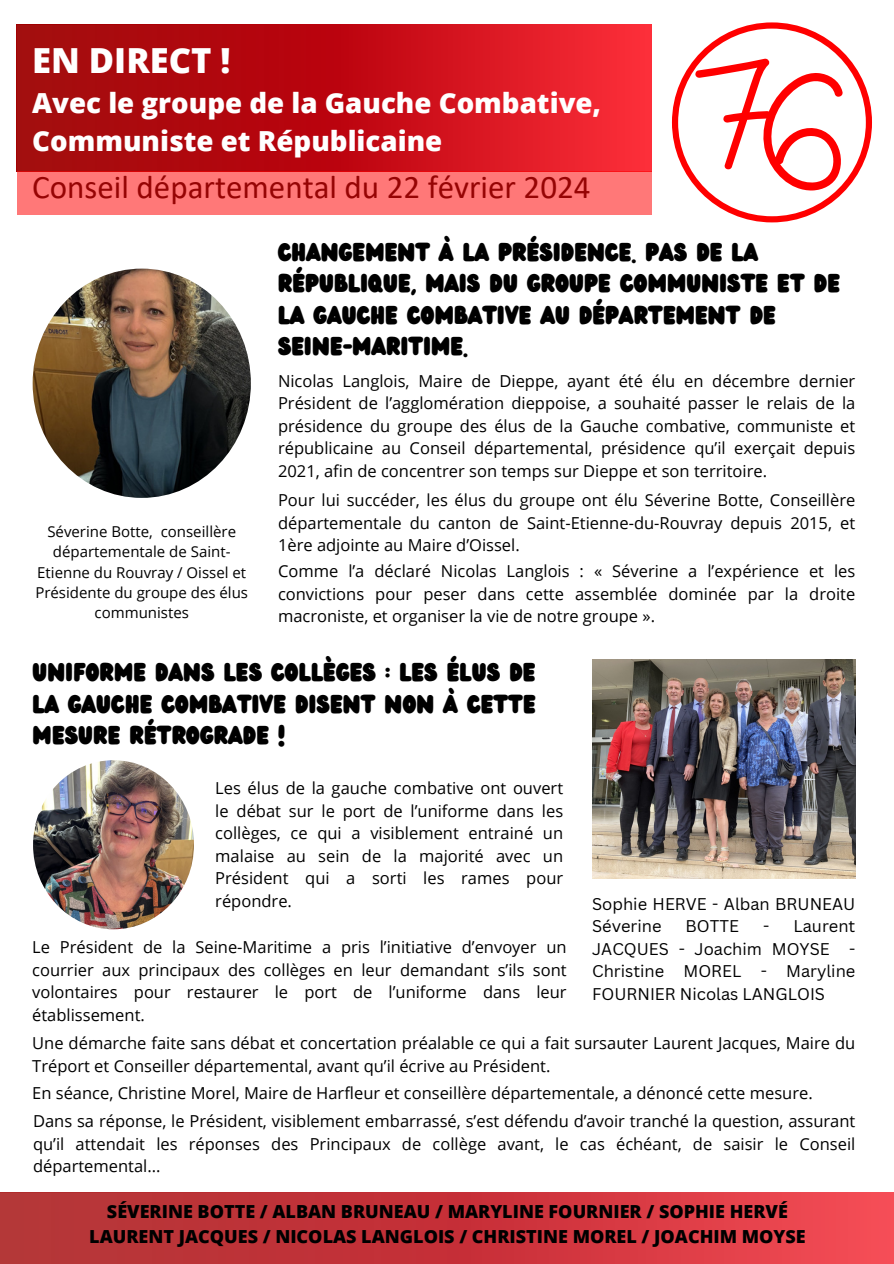
<style>
.page{position:relative;width:894px;height:1264px;background:#fff}
.page>*{position:absolute;margin:0;border:0;box-sizing:border-box;transform-origin:0 0}
.t1{font:800 34.5px "Open Sans";color:#fff}
.t2{font:33px "Calibri";color:#960404}
.t3{font:800 27.6px/38px "Open Sans";color:#fff}
.t4{font:22.5px/31.5px "Wedges";color:#000;text-align:justify}
.t5{font:800 18px/24.8px "Open Sans";color:#000;text-align:center}
.t6{font:16.5px/22.5px "Open Sans";color:#000;text-align:justify}
.t7{font:16.5px/22.5px "Canva Sans";color:#000}
.t8{font:15px/20.2px "Open Sans";color:#000;text-align:center}
</style>
<div class="page">
<div style="left:17px;top:24px;width:634px;height:147px;background:linear-gradient(to right,#970003,#f3212f)"></div>
<img style="left:592px;top:660px;width:263px;height:218px">
<div style="left:0;top:1192px;width:893px;height:71px;background:linear-gradient(to right,#ac2e30,#ee434e)"></div>
<div style="left:17px;top:171px;width:634px;height:44px;background:#ff7878"></div>
<svg style="left:671px;top:22px;width:200px;height:200px"></svg>
<img style="left:33px;top:268px;width:218px;height:230px;border-radius:50%">
<img style="left:33px;top:760px;width:161px;height:169px;border-radius:50%">
<p class="t1" style="left:32px;top:36px;width:200px">EN DIRECT !</p>
<p class="t3" style="left:32px;top:83px;width:570px">Avec le groupe de la Gauche Combative,<br>Communiste et Républicaine</p>
<p class="t2" style="left:32px;top:174px;width:559px">Conseil départemental du 22 février 2024</p>
<h5 class="t8" style="left:35px;top:521px;width:214px">Séverine Botte, conseillère départementale de Saint-<br>Etienne du Rouvray / Oissel et<br>Présidente du groupe des élus communistes</h5>
<p class="t4" style="left:278px;top:237px;width:563px;text-align:left">CHANGEMENT À LA PRÉSIDENCE. PAS DE LA RÉPUBLIQUE, MAIS DU GROUPE COMMUNISTE ET DE LA GAUCHE COMBATIVE AU DÉPARTEMENT DE SEINE-MARITIME.</p>
<h5 class="t6" style="left:278px;top:369px;width:578px">Nicolas Langlois, Maire de Dieppe, ayant été élu en décembre dernier Président de l’agglomération dieppoise, a souhaité passer le relais de la présidence du groupe des élus de la Gauche combative, communiste et républicaine au Conseil départemental, présidence qu’il exerçait depuis 2021, afin de concentrer son temps sur Dieppe et son territoire.</h5>
<h5 class="t6" style="left:278px;top:488px;width:578px">Pour lui succéder, les élus du groupe ont élu Séverine Botte, Conseillère départementale du canton de Saint-Etienne-du-Rouvray depuis 2015, et 1ère adjointe au Maire d’Oissel.</h5>
<p class="t6" style="left:278px;top:559px;width:578px">Comme l’a déclaré Nicolas Langlois : « Séverine a l’expérience et les convictions pour peser dans cette assemblée dominée par la droite macroniste, et organiser la vie de notre groupe ».</p>
<h3 class="t4" style="left:33px;top:657px;width:504px">UNIFORME DANS LES COLLÈGES : LES ÉLUS DE LA GAUCHE COMBATIVE DISENT NON À CETTE MESURE RÉTROGRADE !</h3>
<h5 class="t6" style="left:215px;top:776px;width:349px">Les élus de la gauche combative ont ouvert le débat sur le port de l’uniforme dans les collèges, ce qui a visiblement entrainé un malaise au sein de la majorité avec un Président qui a sorti les rames pour répondre.</h5>
<h5 class="t7" style="left:592px;top:892px;width:265px">Sophie HERVE - Alban BRUNEAU<br>Séverine</h5>
<h5 class="t7" style="left:685px;top:914px;width:55px">BOTTE</h5>
<h5 class="t7" style="left:592px;top:914px;width:265px;text-align:justify;text-indent:171px">- Laurent JACQUES - Joachim MOYSE - Christine MOREL - Maryline FOURNIER Nicolas LANGLOIS</h5>
<h5 class="t6" style="left:32px;top:1031px;width:824px">Une démarche faite sans débat et concertation préalable ce qui a fait sursauter Laurent Jacques, Maire du<br>Tréport et Conseiller départemental, avant qu’il écrive au Président.</h5>
<h5 class="t6" style="left:32px;top:1080px;width:781px">En séance, Christine Morel, Maire de Harfleur et conseillère départementale, a dénoncé cette mesure.</h5>
<h3 class="t6" style="left:33px;top:1109px;width:823px">Dans sa réponse, le Président, visiblement embarrassé, s’est défendu d’avoir tranché la question, assurant qu’il attendait les réponses des Principaux de collège avant, le cas échéant, de saisir le Conseil départemental...</h3>
<p class="t6" style="left:32px;top:935px;width:536px">Le Président de la Seine-Maritime a pris l’initiative d’envoyer un courrier aux principaux des collèges en leur demandant s’ils sont volontaires pour restaurer le port de l’uniforme dans leur établissement.</p>
<h1 class="t5" style="left:89px;top:1198px;width:717px">SÉVERINE BOTTE / ALBAN BRUNEAU / MARYLINE FOURNIER / SOPHIE HERVÉ<br>LAURENT JACQUES / NICOLAS LANGLOIS / CHRISTINE MOREL / JOACHIM MOYSE</h1>
</div>
